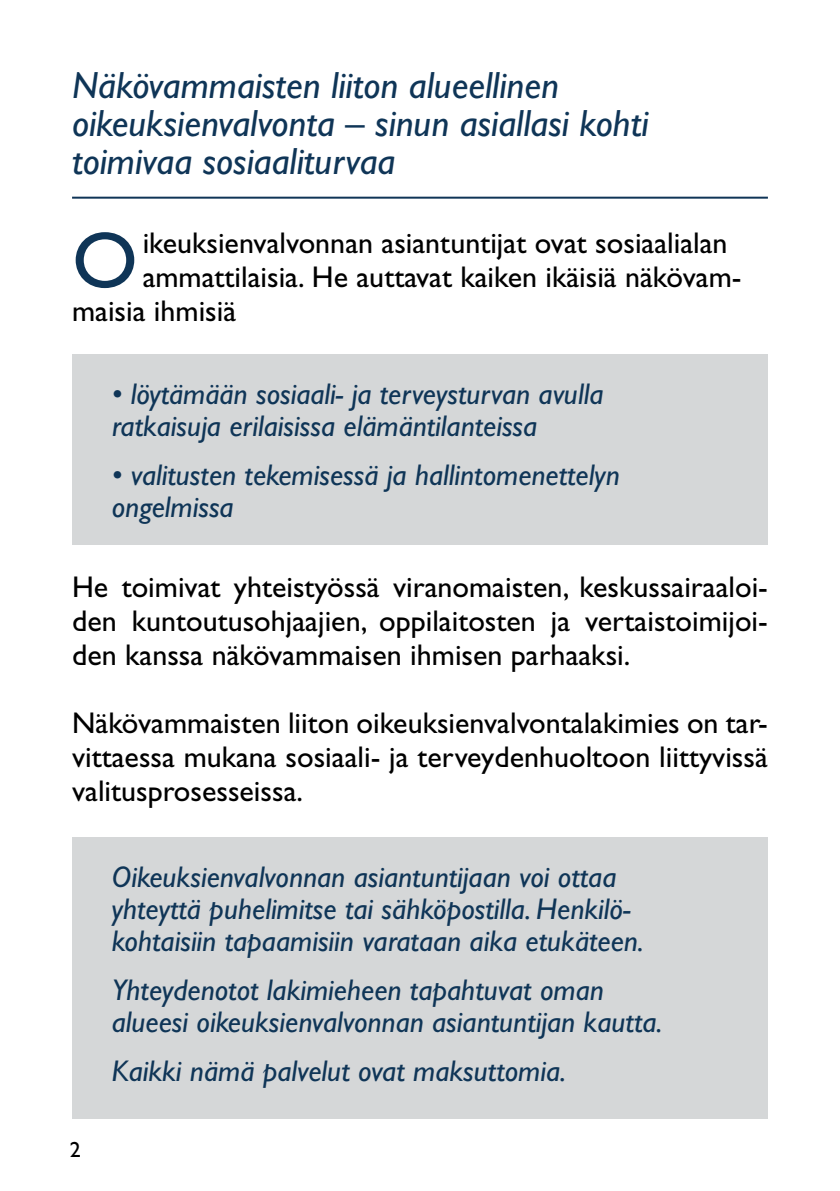
<style>
.page{position:relative;width:840px;height:1191px;background:#fff}
.page>*{position:absolute;margin:0;border:0;box-sizing:border-box;transform-origin:0 0}
.Leipis{font:79.8px "Gill Sans Std";color:#0f3557}
.väliotsikko_2{font:italic 38px/38px "Gill Sans Std";color:#0f3557}
.Leipis-2{font:30px/34px "Gill Sans Std";color:#000;text-align:justify}
.Leipis-3{font:italic 30px/32px "Gill Sans Std";color:#0f3557}
.t1{font:22px "Gill Sans Std";color:#000}
</style>
<div class="page">
<div style="left:72px;top:837px;width:695px;height:282px;background:#d1d3d4"></div>
<div style="left:72px;top:354px;width:695px;height:191px;background:#d1d3d4"></div>
<hr style="left:72px;top:197px;width:695px;height:2px;background:#0f3557">
<h1 class="väliotsikko_2" style="left:72px;top:66px;width:577px">Näkövammaisten liiton alueellinen oikeuksienvalvonta – sinun asiallasi kohti toimivaa sosiaaliturvaa</h1>
<p class="Leipis" style="left:72px;top:215px;width:67px">O</p>
<p class="Leipis-2" style="left:143px;top:226px;width:586px">ikeuksienvalvonnan asiantuntijat ovat sosiaalialan</p>
<p class="Leipis-2" style="left:143px;top:260px;width:600px">ammattilaisia. He auttavat kaiken ikäisiä näkövam-</p>
<p class="Leipis-2" style="left:72px;top:294px;width:165px">maisia ihmisiä</p>
<p class="Leipis-3" style="left:112px;top:378px;width:493px">• löytämään sosiaali- ja terveysturvan avulla ratkaisuja erilaisissa elämäntilanteissa</p>
<p class="Leipis-3" style="left:112px;top:459px;width:509px">• valitusten tekemisessä ja hallintomenettelyn ongelmissa</p>
<p class="Leipis-2" style="left:72px;top:570px;width:697px">He toimivat yhteistyössä viranomaisten, keskussairaaloi&shy;den kuntoutusohjaajien, oppilaitosten ja vertaistoimijoi&shy;den kanssa näkövammaisen ihmisen parhaaksi.</p>
<p class="Leipis-2" style="left:72px;top:706px;width:697px">Näkövammaisten liiton oikeuksienvalvontalakimies on tar&shy;vittaessa mukana sosiaali- ja terveydenhuoltoon liittyvissä valitusprosesseissa.</p>
<p class="t1" style="left:70px;top:1136px;width:12px">2</p>
<p class="Leipis-3" style="left:112px;top:861px;width:533px">Oikeuksienvalvonnan asiantuntijaan voi ottaa yhteyttä puhelimitse tai sähköpostilla. Henkilö&shy;kohtaisiin tapaamisiin varataan aika etukäteen.</p>
<p class="Leipis-3" style="left:112px;top:974px;width:552px">Yhteydenotot lakimieheen tapahtuvat oman alueesi oikeuksienvalvonnan asiantuntijan kautta.</p>
<p class="Leipis-3" style="left:112px;top:1055px;width:455px">Kaikki nämä palvelut ovat maksuttomia.</p>
</div>
